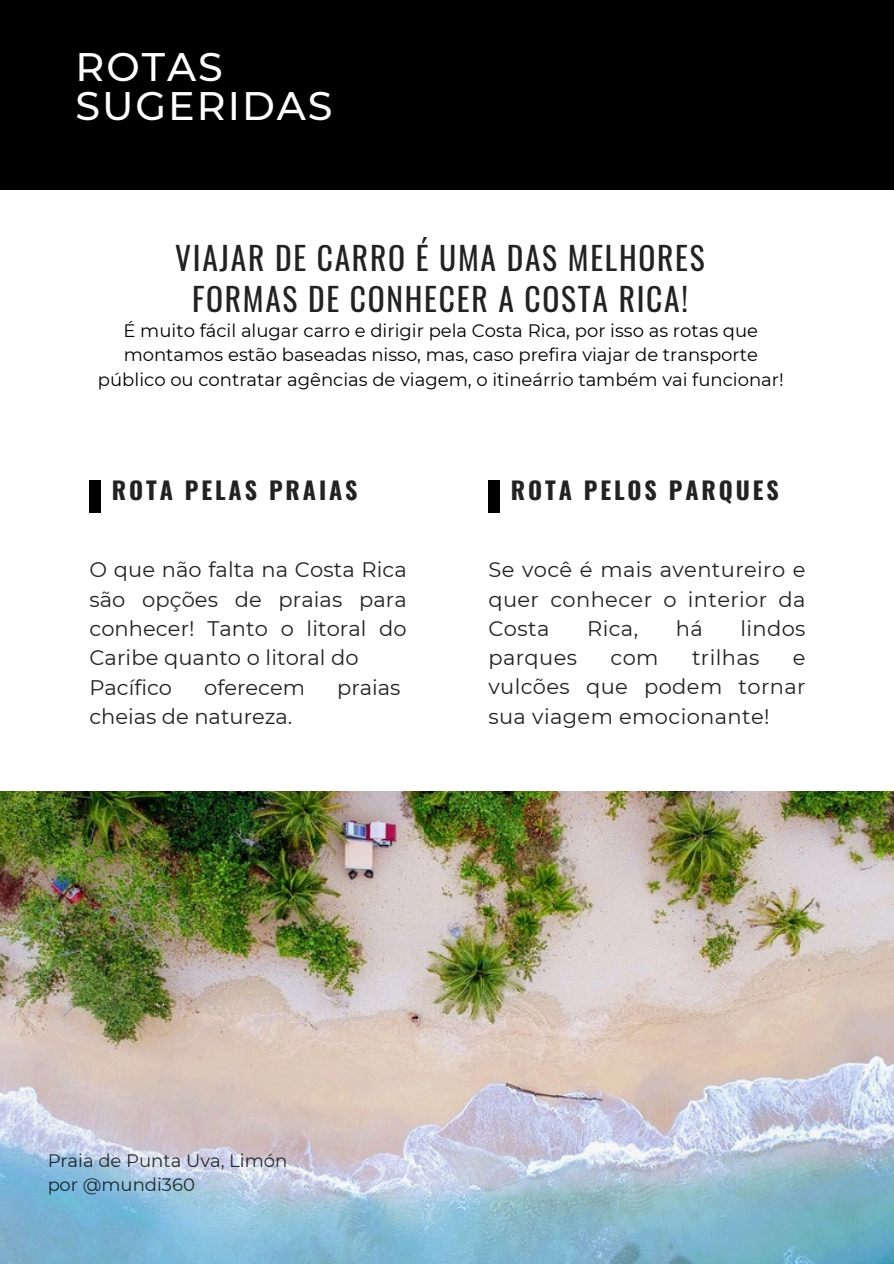
<style>
.page{position:relative;width:894px;height:1264px;background:#fff}
.page>*{position:absolute;margin:0;border:0;box-sizing:border-box;transform-origin:0 0}
.t1{font:500 39.75px/39.3px "Montserrat";letter-spacing:.05em;color:#fff}
.t2{font:31.5px/40.5px "Oswald";letter-spacing:.055em;color:#222;text-align:center}
.t3{font:700 24px "Oswald";letter-spacing:.12em;color:#222}
.t4{font:21px/29.2px "Montserrat";letter-spacing:.02em;color:#222;text-align:justify}
.t5{font:21px/29.2px "Montserrat";color:#222}
.t6{font:18px/24.8px "Montserrat";color:#000;text-align:center}
</style>
<div class="page">
<img style="left:0;top:791px;width:893px;height:472px">
<div style="left:89px;top:480px;width:12px;height:33px;background:#000"></div>
<div style="left:0;top:0;width:893px;height:189px;background:#000"></div>
<div style="left:488px;top:480px;width:11px;height:33px;background:#000"></div>
<p class="t1" style="left:75px;top:47px;width:258px">ROTAS<br>SUGERIDAS</p>
<p class="t2" style="left:175px;top:237px;width:531px">VIAJAR DE CARRO É UMA DAS MELHORES<br>FORMAS DE CONHECER A COSTA RICA!</p>
<h2 class="t6" style="left:98px;top:318px;width:687px">É muito fácil alugar carro e dirigir pela Costa Rica, por isso as rotas que montamos estão baseadas nisso, mas, caso prefira viajar de transporte público ou contratar agências de viagem, o itineárrio também vai funcionar!</h2>
<h2 class="t3" style="left:112px;top:471px;width:247px">ROTA PELAS PRAIAS</h2>
<h3 class="t3" style="left:511px;top:471px;width:269px">ROTA PELOS PARQUES</h3>
<h3 class="t4" style="left:89px;top:555px;width:319px">O que não falta na Costa Rica são opções de praias para conhecer! Tanto o litoral do Caribe quanto o litoral do</h3>
<h3 class="t5" style="left:89px;top:672px;width:204px">Pacífico<br>cheias de natureza.</h3>
<h3 class="t5" style="left:204px;top:672px;width:102px">oferecem</h3>
<h3 class="t4" style="left:337px;top:672px;width:65px">praias</h3>
<p class="t4" style="left:488px;top:555px;width:318px">Se você é mais aventureiro e quer conhecer o interior da Costa</p>
<p class="t4" style="left:587px;top:613px;width:52px">Rica,</p>
<p class="t4" style="left:675px;top:613px;width:28px">há</p>
<p class="t4" style="left:740px;top:613px;width:67px">lindos</p>
<p class="t4" style="left:488px;top:643px;width:90px">parques</p>
<p class="t4" style="left:610px;top:643px;width:50px">com</p>
<p class="t4" style="left:691px;top:643px;width:69px">trilhas</p>
<p class="t4" style="left:488px;top:643px;width:318px;text-indent:304px">e vulcões que podem tornar sua viagem emocionante!</p>
<p class="t6" style="left:47px;top:1147px;width:241px;text-align:left">Praia de Punta Uva, Limón por @mundi360</p>
</div>
